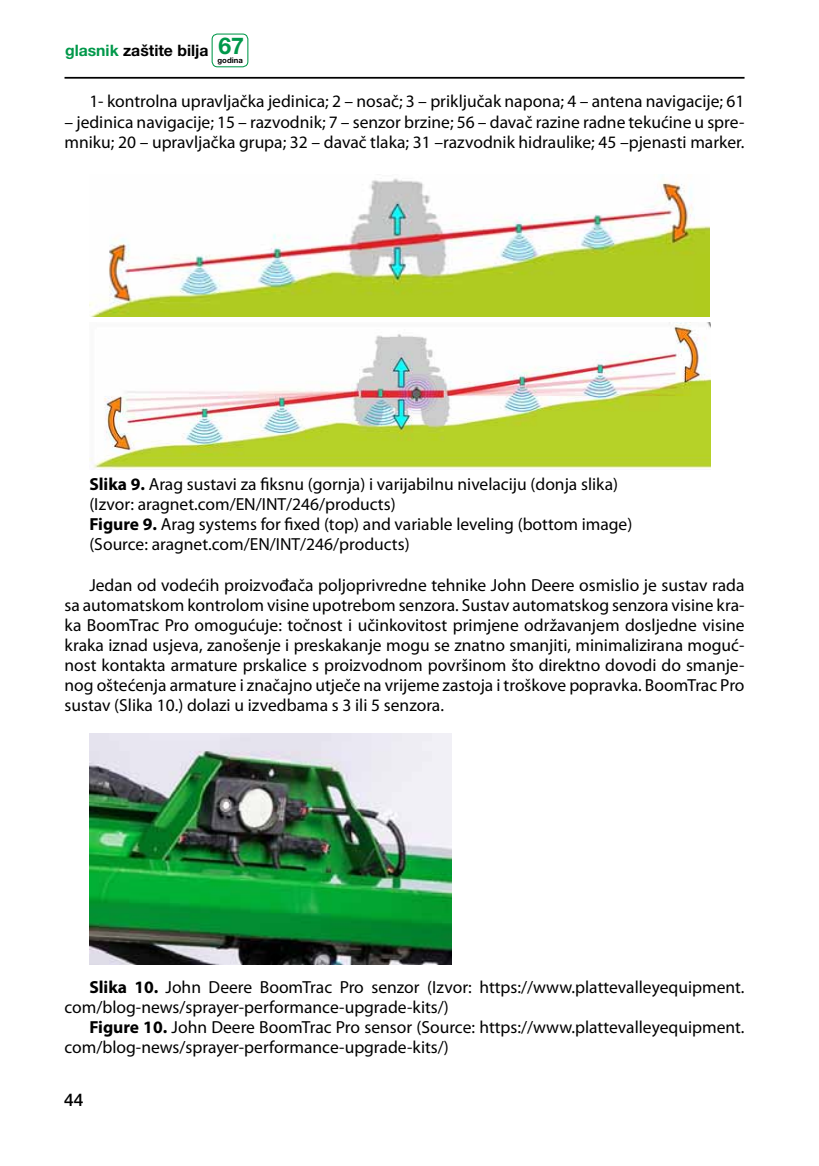
<style>
.page{position:relative;width:819px;height:1166px;background:#fff}
.page>*{position:absolute;margin:0;border:0;box-sizing:border-box;transform-origin:0 0}
.t1{font:17.5px/20.1px "Myriad Pro";color:#000}
.t2{font:500 17.5px "Helvetica Neue LT Pro";color:#000}
.t3{font:700 15.75px "Helvetica Neue LT Pro";color:#000}
.t4{font:700 7.7px "Helvetica Neue LT Pro";color:#000}
.s1{color:#00984a}
.s2{font-size:23.1px;color:#00984a}
.s3{font-weight:700}
</style>
<div class="page">
<hr style="left:64px;top:77px;width:680px;height:2px;background:#000">
<div style="left:211px;top:34px;width:37px;height:33px;border:1px solid #00984a;border-radius:5px"></div>
<img style="left:89px;top:178px;width:620px;height:139px">
<img style="left:89px;top:323px;width:621px;height:146px">
<img style="left:89px;top:734px;width:363px;height:230px">
<p class="t3" style="left:65px;top:40px;width:180px"><span class="s1">glasnik</span> zaštite bilja <span class="s2">67</span></p>
<p class="t4" style="left:217px;top:56px;width:27px">godina</p>
<p class="t1" style="left:89px;top:91px;width:656px">1- kontrolna upravljačka jedinica; 2 – nosač; 3 – priključak napona; 4 – antena navigacije; 61</p>
<p class="t1" style="left:64px;top:111px;width:681px">– jedinica navigacije; 15 – razvodnik; 7 – senzor brzine; 56 – davač razine radne tekućine u spre&shy;mniku; 20 – upravljačka grupa; 32 – davač tlaka; 31 –razvodnik hidraulike; 45 –pjenasti marker.</p>
<p class="t1" style="left:89px;top:474px;width:544px"><span class="s3">Slika 9.</span> Arag sustavi za fiksnu (gornja) i varijabilnu nivelaciju (donja slika) (Izvor: aragnet.com/EN/INT/246/products)<br><span class="s3">Figure 9.</span> Arag systems for fixed (top) and variable leveling (bottom image) (Source: aragnet.com/EN/INT/246/products)</p>
<p class="t1" style="left:64px;top:574px;width:681px;text-align:justify;text-indent:25px">Jedan od vodećih proizvođača poljoprivredne tehnike John Deere osmislio je sustav rada sa automatskom kontrolom visine upotrebom senzora. Sustav automatskog senzora visine kra&shy;ka BoomTrac Pro omogućuje: točnost i učinkovitost primjene održavanjem dosljedne visine kraka iznad usjeva, zanošenje i preskakanje mogu se znatno smanjiti, minimalizirana moguć&shy;nost kontakta armature prskalice s proizvodnom površinom što direktno dovodi do smanje&shy;nog oštećenja armature i značajno utječe na vrijeme zastoja i troškove popravka. BoomTrac Pro sustav (Slika 10.) dolazi u izvedbama s 3 ili 5 senzora.</p>
<p class="t1" style="left:64px;top:977px;width:681px;text-indent:25px"><span class="s3">Slika 10.</span> John Deere BoomTrac Pro senzor (Izvor: https://www.plattevalleyequipment. com/blog-news/sprayer-performance-upgrade-kits/)</p>
<p class="t1" style="left:64px;top:1017px;width:681px;text-indent:25px"><span class="s3">Figure 10.</span> John Deere BoomTrac Pro sensor (Source: https://www.plattevalleyequipment. com/blog-news/sprayer-performance-upgrade-kits/)</p>
<p class="t2" style="left:64px;top:1090px;width:21px">44</p>
</div>
